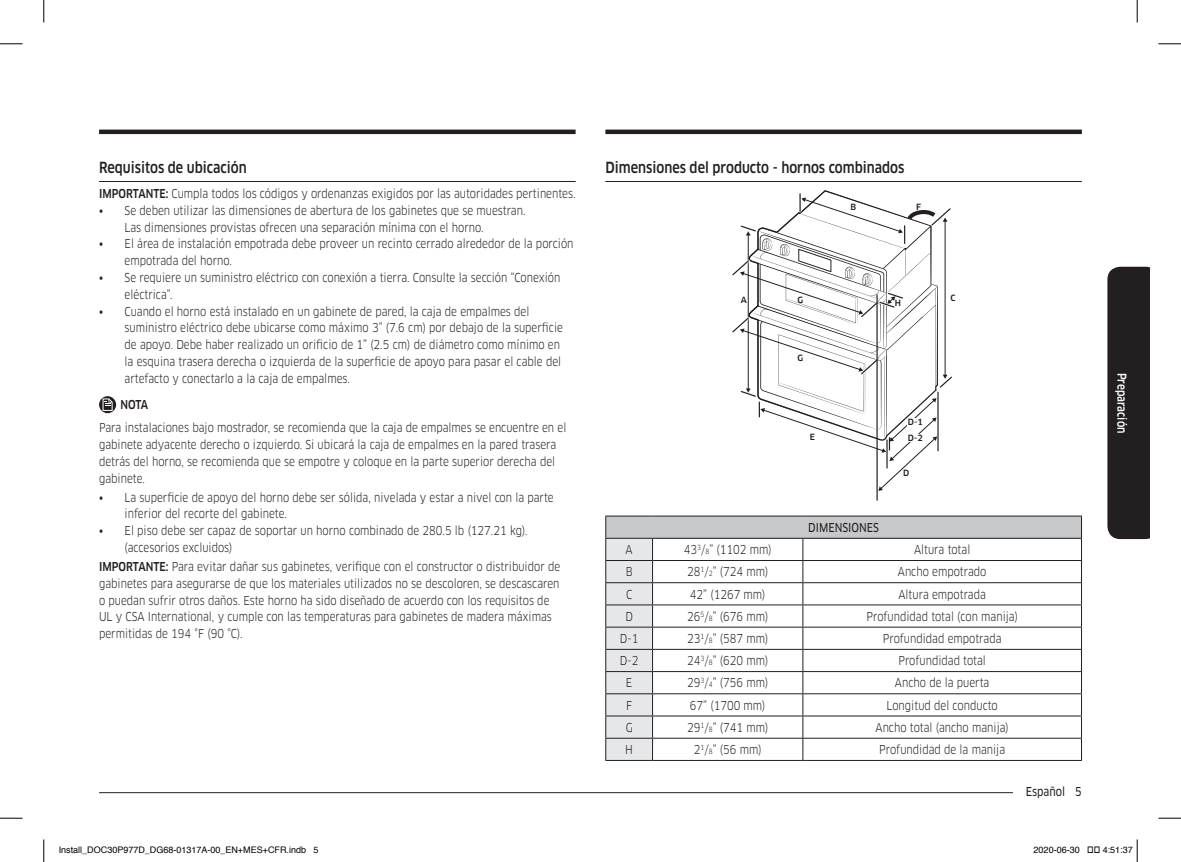
<style>
.page{position:relative;width:1181px;height:862px;background:#fff}
.page>*{position:absolute;margin:0;border:0;box-sizing:border-box;transform-origin:0 0}
.t1{font:500 15px "Samsung Clan Pro";color:#231f20;scale:.85 1}
.t2{font:12px/16.8px "Samsung Clan Pro";color:#231f20;scale:.85 1}
.t3{font:12px "Samsung Clan Pro News";color:#231f20;scale:.85 1}
.t4{font:500 12px "Samsung Clan Pro";color:#fff;scale:.85 1}
.t5{font:500 12px "Samsung Clan Pro";color:#231f20;scale:.85 1}
.t6{font:9px "Helvetica";color:#000}
.t7{font:500 8.4px/15.8px "Samsung Clan Pro";color:#231f20}
.s1{font-weight:500}
.s2{font-family:"Samsung Clan Pro News"}
.s3{font-size:7.05px}
</style>
<div class="page">
<hr style="left:99px;top:792px;width:935px;height:1px;background:#231f20">
<div style="left:1012px;top:782px;width:69px;height:15px;background:#fff"></div>
<div style="left:99px;top:129px;width:476px;height:5px;background:#231f20"></div>
<div style="left:605px;top:129px;width:476px;height:5px;background:#231f20"></div>
<div style="left:1107px;top:267px;width:42px;height:272px;background:#231f20"></div>
<hr style="left:99px;top:181px;width:476px;height:1px;background:#231f20">
<svg style="left:99px;top:396px;width:17px;height:17px"></svg>
<svg style="left:102px;top:398px;width:11px;height:13px"></svg>
<hr style="left:605px;top:181px;width:476px;height:1px;background:#231f20">
<hr style="left:876px;top:295px;width:1px;height:205px;background:#231f20">
<svg style="left:732px;top:190px;width:220px;height:301px"></svg>
<div style="left:605px;top:516px;width:476px;height:22px;background:#c7c8ca"></div>
<hr style="left:605px;top:515px;width:47px;height:1px;background:#231f20">
<hr style="left:652px;top:515px;width:150px;height:1px;background:#231f20">
<hr style="left:802px;top:515px;width:279px;height:1px;background:#231f20">
<hr style="left:652px;top:538px;width:150px;height:1px;background:#231f20">
<hr style="left:802px;top:538px;width:279px;height:1px;background:#231f20">
<hr style="left:652px;top:560px;width:150px;height:1px;background:#231f20">
<hr style="left:802px;top:560px;width:279px;height:1px;background:#231f20">
<hr style="left:652px;top:582px;width:150px;height:1px;background:#231f20">
<hr style="left:802px;top:582px;width:279px;height:1px;background:#231f20">
<hr style="left:652px;top:604px;width:150px;height:1px;background:#231f20">
<hr style="left:802px;top:604px;width:279px;height:1px;background:#231f20">
<hr style="left:652px;top:626px;width:150px;height:1px;background:#231f20">
<hr style="left:802px;top:626px;width:279px;height:1px;background:#231f20">
<hr style="left:652px;top:649px;width:150px;height:1px;background:#231f20">
<hr style="left:802px;top:649px;width:279px;height:1px;background:#231f20">
<hr style="left:652px;top:671px;width:150px;height:1px;background:#231f20">
<hr style="left:802px;top:671px;width:279px;height:1px;background:#231f20">
<hr style="left:652px;top:693px;width:150px;height:1px;background:#231f20">
<hr style="left:802px;top:693px;width:279px;height:1px;background:#231f20">
<hr style="left:652px;top:715px;width:150px;height:1px;background:#231f20">
<hr style="left:802px;top:715px;width:279px;height:1px;background:#231f20">
<hr style="left:652px;top:737px;width:150px;height:1px;background:#231f20">
<svg style="left:605px;top:516px;width:48px;height:244px"></svg>
<hr style="left:802px;top:737px;width:279px;height:1px;background:#231f20">
<svg style="left:802px;top:538px;width:1px;height:222px"></svg>
<svg style="left:1080px;top:516px;width:1px;height:244px"></svg>
<hr style="left:605px;top:760px;width:47px;height:1px;background:#231f20">
<hr style="left:652px;top:760px;width:150px;height:1px;background:#231f20">
<hr style="left:802px;top:760px;width:279px;height:1px;background:#231f20">
<svg style="left:0;top:44px;width:22px;height:1px"></svg>
<svg style="left:1158px;top:44px;width:22px;height:1px"></svg>
<svg style="left:0;top:817px;width:22px;height:1px"></svg>
<svg style="left:1158px;top:817px;width:22px;height:1px"></svg>
<svg style="left:44px;top:0;width:1px;height:23px"></svg>
<svg style="left:44px;top:839px;width:1px;height:22px"></svg>
<svg style="left:1136px;top:0;width:1px;height:23px"></svg>
<svg style="left:1136px;top:839px;width:1px;height:22px"></svg>
<p class="t1" style="left:99px;top:158px;width:175px">Requisitos de ubicación</p>
<p class="t2" style="left:99px;top:185px;width:562px"><span class="s1">IMPORTANTE:</span> Cumpla todos los códigos y ordenanzas exigidos por las autoridades pertinentes.</p>
<p class="t2" style="left:125px;top:202px;width:473px;text-indent:-26px"><span class="s2">•</span> Se deben utilizar las dimensiones de abertura de los gabinetes que se muestran.<br>Las dimensiones provistas ofrecen una separación mínima con el horno.</p>
<p class="t2" style="left:125px;top:235px;width:529px;text-indent:-26px"><span class="s2">•</span> El área de instalación empotrada debe proveer un recinto cerrado alrededor de la porción empotrada del horno.</p>
<p class="t2" style="left:125px;top:269px;width:514px;text-indent:-26px"><span class="s2">•</span> Se requiere un suministro eléctrico con conexión a tierra. Consulte la sección “Conexión eléctrica”.</p>
<p class="t2" style="left:125px;top:303px;width:517px;text-indent:-26px"><span class="s2">•</span> Cuando el horno está instalado en un gabinete de pared, la caja de empalmes del suministro eléctrico debe ubicarse como máximo 3” (7.6 cm) por debajo de la superficie de apoyo. Debe haber realizado un orificio de 1” (2.5 cm) de diámetro como mínimo en la esquina trasera derecha o izquierda de la superficie de apoyo para pasar el cable del artefacto y conectarlo a la caja de empalmes.</p>
<p class="t5" style="left:120px;top:397px;width:34px">NOTA</p>
<p class="t2" style="left:99px;top:419px;width:551px">Para instalaciones bajo mostrador, se recomienda que la caja de empalmes se encuentre en el gabinete adyacente derecho o izquierdo. Si ubicará la caja de empalmes en la pared trasera detrás del horno, se recomienda que se empotre y coloque en la parte superior derecha del gabinete.</p>
<p class="t2" style="left:125px;top:488px;width:506px;text-indent:-26px"><span class="s2">•</span> La superficie de apoyo del horno debe ser sólida, nivelada y estar a nivel con la parte inferior del recorte del gabinete.</p>
<p class="t2" style="left:125px;top:522px;width:476px;text-indent:-26px"><span class="s2">•</span> El piso debe ser capaz de soportar un horno combinado de 280.5 lb (127.21 kg). (accesorios excluidos)</p>
<p class="t2" style="left:99px;top:558px;width:544px"><span class="s1">IMPORTANTE:</span> Para evitar dañar sus gabinetes, verifique con el constructor o distribuidor de gabinetes para asegurarse de que los materiales utilizados no se descoloren, se descascaren o puedan sufrir otros daños. Este horno ha sido diseñado de acuerdo con los requisitos de UL y CSA International, y cumple con las temperaturas para gabinetes de madera máximas permitidas de 194 °F (90 °C).</p>
<p class="t1" style="left:605px;top:158px;width:353px">Dimensiones del producto - hornos combinados</p>
<p class="t7" style="left:850px;top:199px;width:7px">B</p>
<p class="t7" style="left:916px;top:199px;width:6px">F</p>
<p class="t7" style="left:797px;top:291px;width:7px">G</p>
<p class="t7" style="left:740px;top:292px;width:8px">A</p>
<p class="t7" style="left:894px;top:295px;width:8px">H</p>
<p class="t7" style="left:797px;top:350px;width:7px">G</p>
<p class="t7" style="left:950px;top:290px;width:7px">C</p>
<p class="t7" style="left:809px;top:428px;width:7px">E</p>
<p class="t7" style="left:907px;top:414px;width:16px">D-1<br>D-2</p>
<p class="t7" style="left:902px;top:465px;width:8px">D</p>
<p class="t3" style="left:808px;top:520px;width:85px">DIMENSIONES</p>
<p class="t2" style="left:625px;top:541px;width:10px">A</p>
<p class="t2" style="left:683px;top:541px;width:105px">43<sup>3</sup>/<span class="s3">8</span>” (1102 mm)</p>
<p class="t2" style="left:914px;top:541px;width:68px">Altura total</p>
<p class="t2" style="left:625px;top:563px;width:10px">B</p>
<p class="t2" style="left:687px;top:563px;width:97px">28<sup>1</sup>/<span class="s3">2</span>” (724 mm)</p>
<p class="t2" style="left:897px;top:563px;width:106px">Ancho empotrado</p>
<p class="t2" style="left:626px;top:585px;width:9px">C</p>
<p class="t2" style="left:689px;top:585px;width:90px">42” (1267 mm)</p>
<p class="t2" style="left:898px;top:585px;width:104px">Altura empotrada</p>
<p class="t2" style="left:625px;top:608px;width:10px">D</p>
<p class="t2" style="left:687px;top:608px;width:97px">26<sup>5</sup>/<span class="s3">8</span>” (676 mm)</p>
<p class="t2" style="left:866px;top:608px;width:180px">Profundidad total (con manija)</p>
<p class="t2" style="left:620px;top:630px;width:23px">D-1</p>
<p class="t2" style="left:687px;top:630px;width:97px">23<sup>1</sup>/<span class="s3">8</span>” (587 mm)</p>
<p class="t2" style="left:882px;top:630px;width:141px">Profundidad empotrada</p>
<p class="t2" style="left:620px;top:652px;width:23px">D-2</p>
<p class="t2" style="left:687px;top:652px;width:97px">24<sup>3</sup>/<span class="s3">8</span>” (620 mm)</p>
<p class="t2" style="left:898px;top:652px;width:104px">Profundidad total</p>
<p class="t2" style="left:626px;top:674px;width:9px">E</p>
<p class="t2" style="left:687px;top:674px;width:97px">29<sup>3</sup>/<span class="s3">4</span>” (756 mm)</p>
<p class="t2" style="left:894px;top:674px;width:113px">Ancho de la puerta</p>
<p class="t2" style="left:626px;top:696px;width:9px">F</p>
<p class="t2" style="left:689px;top:696px;width:90px">67” (1700 mm)</p>
<p class="t2" style="left:886px;top:696px;width:132px">Longitud del conducto</p>
<p class="t2" style="left:625px;top:719px;width:10px">G</p>
<p class="t2" style="left:687px;top:719px;width:97px">29<sup>1</sup>/<span class="s3">8</span>” (741 mm)</p>
<p class="t2" style="left:875px;top:719px;width:158px">Ancho total (ancho manija)</p>
<p class="t2" style="left:625px;top:741px;width:11px">H</p>
<p class="t2" style="left:693px;top:741px;width:81px">2<sup>1</sup>/<span class="s3">8</span>” (56 mm)</p>
<p class="t2" style="left:879px;top:741px;width:150px">Profundidad de la manija</p>
<p class="t3" style="left:1025px;top:784px;width:67px">Español 5</p>
<p class="t4" style="left:1128px;top:372px;width:73px;rotate:90deg">Preparación</p>
<p class="t6" style="left:59px;top:844px;width:261px">Install_DOC30P977D_DG68-01317A-00_EN+MES+CFR.indb 5</p>
<p class="t6" style="left:1033px;top:844px;width:48px">2020-06-30</p>
<p class="t6" style="left:1102px;top:844px;width:32px">4:51:37</p>
</div>
